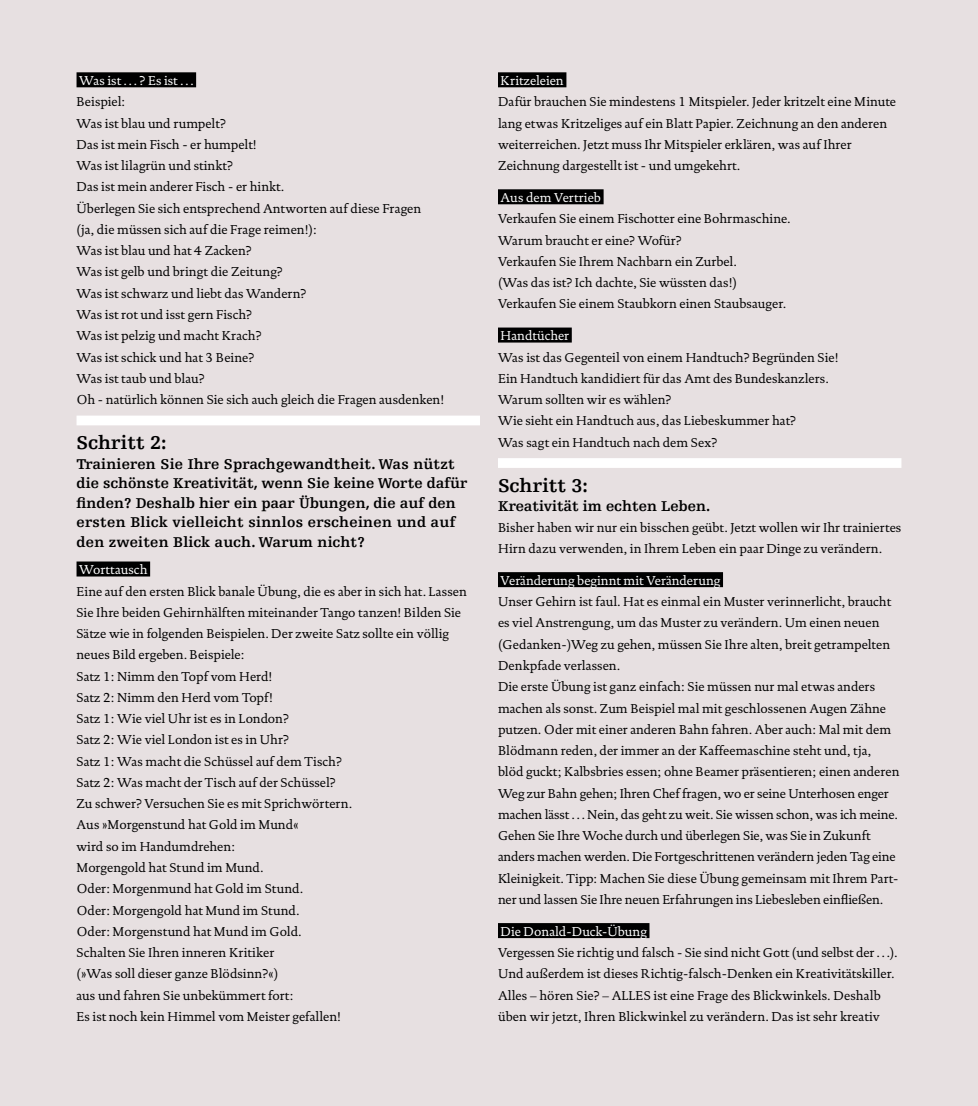
<style>
.page{position:relative;width:978px;height:1106px;background:#e7e0e1}
.page>*{position:absolute;margin:0;border:0;box-sizing:border-box;transform-origin:0 0}
.t1{font:700 19.5px "Egyptienne F";color:#000}
.t2{font:700 15px/19.5px "Egyptienne F";color:#000}
.t3{font:13.05px/21.3px "DTL Documenta T";color:#000}
.t4{font:13.05px "DTL Documenta T";color:#fff}
</style>
<div class="page">
<div style="left:77px;top:72px;width:119px;height:15px;background:#000"></div>
<div style="left:77px;top:415px;width:403px;height:10px;background:#fff"></div>
<div style="left:77px;top:561px;width:73px;height:15px;background:#000"></div>
<div style="left:498px;top:72px;width:68px;height:15px;background:#000"></div>
<div style="left:498px;top:189px;width:106px;height:15px;background:#000"></div>
<div style="left:498px;top:327px;width:74px;height:15px;background:#000"></div>
<div style="left:498px;top:458px;width:403px;height:10px;background:#fff"></div>
<div style="left:498px;top:572px;width:225px;height:15px;background:#000"></div>
<div style="left:498px;top:923px;width:151px;height:15px;background:#000"></div>
<p class="t4" style="left:79px;top:73px;width:116px">Was ist … ? Es ist …</p>
<p class="t3" style="left:77px;top:91px;width:369px">Beispiel:<br>Was ist blau und rumpelt?<br>Das ist mein Fisch - er humpelt!<br>Was ist lilagrün und stinkt?<br>Das ist mein anderer Fisch - er hinkt.<br>Überlegen Sie sich entsprechend Antworten auf diese Fragen<br>(ja, die müssen sich auf die Frage reimen!):<br>Was ist blau und hat 4 Zacken?<br>Was ist gelb und bringt die Zeitung?<br>Was ist schwarz und liebt das Wandern?<br>Was ist rot und isst gern Fisch?<br>Was ist pelzig und macht Krach?<br>Was ist schick und hat 3 Beine?<br>Was ist taub und blau?<br>Oh - natürlich können Sie sich auch gleich die Fragen ausdenken!</p>
<h1 class="t1" style="left:77px;top:432px;width:91px">Schritt 2:</h1>
<p class="t2" style="left:77px;top:454px;width:393px">Trainieren Sie Ihre Sprachgewandtheit. Was nützt die schönste Kreativität, wenn Sie keine Worte dafür finden? Deshalb hier ein paar Übungen, die auf den ersten Blick vielleicht sinnlos erscheinen und auf den zweiten Blick auch. Warum nicht?</p>
<p class="t4" style="left:79px;top:562px;width:70px">Worttausch</p>
<p class="t3" style="left:77px;top:580px;width:392px">Eine auf den ersten Blick banale Übung, die es aber in sich hat. Lassen Sie Ihre beiden Gehirnhälften miteinander Tango tanzen! Bilden Sie Sätze wie in folgenden Beispielen. Der zweite Satz sollte ein völlig neues Bild ergeben. Beispiele:<br>Satz 1: Nimm den Topf vom Herd!<br>Satz 2: Nimm den Herd vom Topf!<br>Satz 1: Wie viel Uhr ist es in London?<br>Satz 2: Wie viel London ist es in Uhr?<br>Satz 1: Was macht die Schüssel auf dem Tisch?<br>Satz 2: Was macht der Tisch auf der Schüssel?<br>Zu schwer? Versuchen Sie es mit Sprichwörtern.<br>Aus »Morgenstund hat Gold im Mund«<br>wird so im Handumdrehen:<br>Morgengold hat Stund im Mund.<br>Oder: Morgenmund hat Gold im Stund.<br>Oder: Morgengold hat Mund im Stund.<br>Oder: Morgenstund hat Mund im Gold.<br>Schalten Sie Ihren inneren Kritiker<br>(»Was soll dieser ganze Blödsinn?«)<br>aus und fahren Sie unbekümmert fort:<br>Es ist noch kein Himmel vom Meister gefallen!</p>
<p class="t4" style="left:501px;top:73px;width:65px">Kritzeleien</p>
<p class="t3" style="left:498px;top:91px;width:400px">Dafür brauchen Sie mindestens 1 Mitspieler. Jeder kritzelt eine Minute lang etwas Kritzeliges auf ein Blatt Papier. Zeichnung an den anderen weiterreichen. Jetzt muss Ihr Mitspieler erklären, was auf Ihrer Zeichnung dargestellt ist - und umgekehrt.</p>
<p class="t4" style="left:501px;top:190px;width:102px">Aus dem Vertrieb</p>
<p class="t3" style="left:498px;top:208px;width:294px">Verkaufen Sie einem Fischotter eine Bohrmaschine.<br>Warum braucht er eine? Wofür?<br>Verkaufen Sie Ihrem Nachbarn ein Zurbel.<br>(Was das ist? Ich dachte, Sie wüssten das!)<br>Verkaufen Sie einem Staubkorn einen Staubsauger.</p>
<p class="t4" style="left:501px;top:328px;width:70px">Handtücher</p>
<p class="t3" style="left:498px;top:346px;width:342px">Was ist das Gegenteil von einem Handtuch? Begründen Sie!<br>Ein Handtuch kandidiert für das Amt des Bundeskanzlers.<br>Warum sollten wir es wählen?<br>Wie sieht ein Handtuch aus, das Liebeskummer hat?<br>Was sagt ein Handtuch nach dem Sex?</p>
<h1 class="t1" style="left:498px;top:475px;width:91px">Schritt 3:</h1>
<p class="t2" style="left:498px;top:497px;width:214px">Kreativität im echten Leben.</p>
<p class="t3" style="left:498px;top:516px;width:405px">Bisher haben wir nur ein bisschen geübt. Jetzt wollen wir Ihr trainiertes<br>Hirn dazu verwenden, in Ihrem Leben ein paar Dinge zu verändern.</p>
<p class="t4" style="left:501px;top:573px;width:221px">Veränderung beginnt mit Veränderung</p>
<p class="t3" style="left:498px;top:591px;width:403px">Unser Gehirn ist faul. Hat es einmal ein Muster verinnerlicht, braucht es viel Anstrengung, um das Muster zu verändern. Um einen neuen (Gedanken-)Weg zu gehen, müssen Sie Ihre alten, breit getrampelten Denkpfade verlassen.<br>Die erste Übung ist ganz einfach: Sie müssen nur mal etwas anders machen als sonst. Zum Beispiel mal mit geschlossenen Augen Zähne putzen. Oder mit einer anderen Bahn fahren. Aber auch: Mal mit dem Blödmann reden, der immer an der Kaffeemaschine steht und, tja, blöd guckt; Kalbsbries essen; ohne Beamer präsentieren; einen anderen Weg zur Bahn gehen; Ihren Chef fragen, wo er seine Unterhosen enger machen lässt … Nein, das geht zu weit. Sie wissen schon, was ich meine.<br>Gehen Sie Ihre Woche durch und überlegen Sie, was Sie in Zukunft anders machen werden. Die Fortgeschrittenen verändern jeden Tag eine Kleinigkeit. Tipp: Machen Sie diese Übung gemeinsam mit Ihrem Part&shy;ner und lassen Sie Ihre neuen Erfahrungen ins Liebesleben einfließen.</p>
<p class="t4" style="left:501px;top:923px;width:148px">Die Donald-Duck-Übung</p>
<p class="t3" style="left:498px;top:942px;width:401px">Vergessen Sie richtig und falsch - Sie sind nicht Gott (und selbst der …).<br>Und außerdem ist dieses Richtig-falsch-Denken ein Kreativitätskiller.<br>Alles – hören Sie? – ALLES ist eine Frage des Blickwinkels. Deshalb üben wir jetzt, Ihren Blickwinkel zu verändern. Das ist sehr kreativ</p>
</div>
